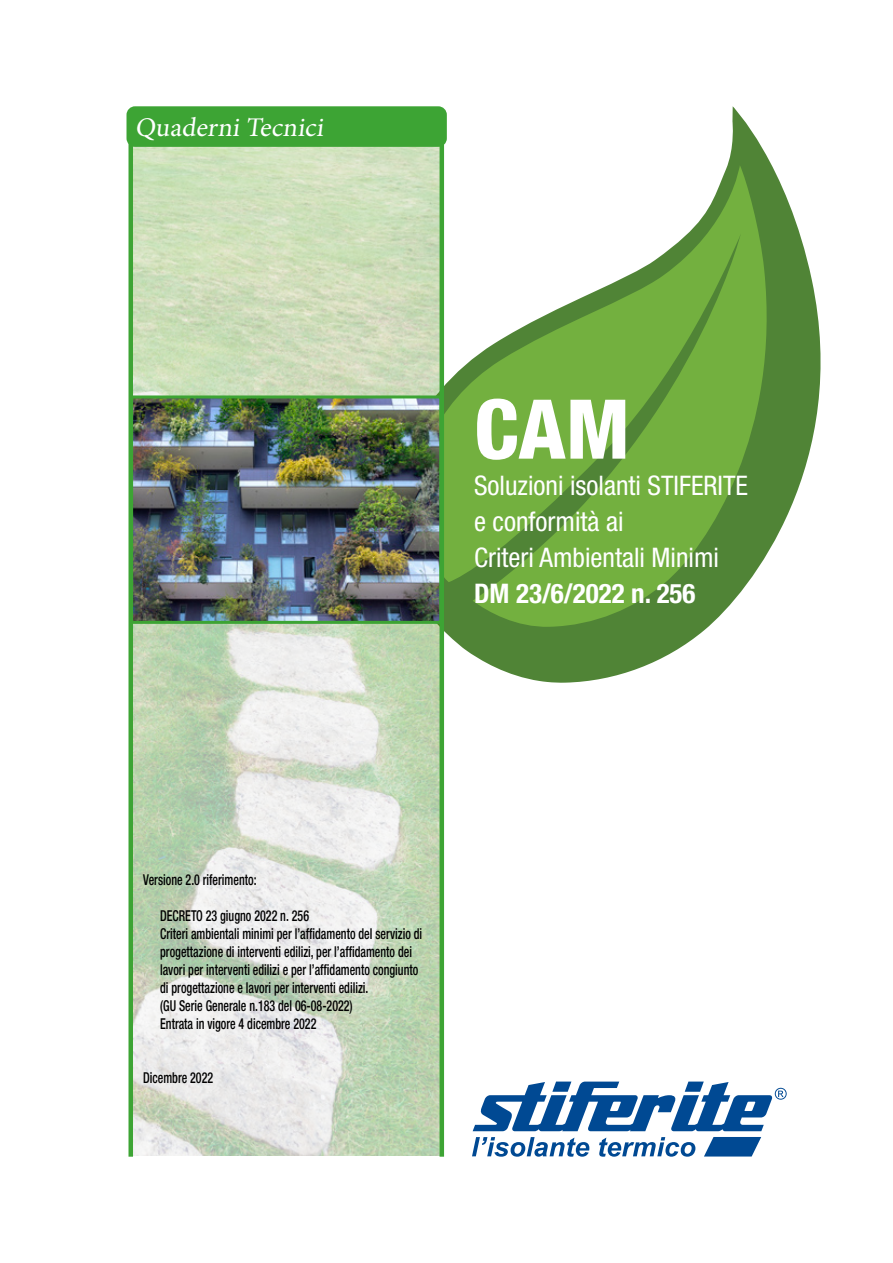
<style>
.page{position:relative;width:893px;height:1263px;background:#fff}
.page>*{position:absolute;margin:0;border:0;box-sizing:border-box;transform-origin:0 0}
.t1{font:800 condensed 82.5px "Helvetica Neue LT Pro";color:#fff}
.t2{font:condensed 27px/36px "Helvetica Neue LT Pro";color:#fff}
.t3{font:700 condensed 27px "Helvetica Neue LT Pro";color:#fff}
.t4{font:27px "Minion Pro";color:#fff}
.t5{font:500 condensed 15px/18px "Helvetica Neue LT Pro";color:#000;scale:.8 1}
</style>
<div class="page">
<svg style="left:443px;top:106px;width:378px;height:577px"></svg>
<svg style="left:444px;top:165px;width:337px;height:463px;fill:#73b03f"></svg>
<img style="left:133px;top:147px;width:307px;height:1009px">
<svg style="left:704px;top:1137px;width:57px;height:19px"></svg>
<svg style="left:473px;top:1081px;width:314px;height:50px"></svg>
<svg style="left:472px;top:1137px;width:117px;height:20px"></svg>
<svg style="left:599px;top:1137px;width:96px;height:20px"></svg>
<div style="left:128px;top:124px;width:5px;height:1033px;background:#3da434"></div>
<hr style="left:440px;top:124px;width:4px;height:1033px;background:#3da434">
<img style="left:134px;top:399px;width:304px;height:221px">
<div style="left:130px;top:395px;width:312px;height:229px;border:3px solid #3da434"></div>
<div style="left:126px;top:106px;width:321px;height:41px;background:#3da434;border-radius:9px"></div>
<h2 class="t4" style="left:135px;top:110px;width:194px">Quaderni Tecnici</h2>
<h1 class="t1" style="left:474px;top:378px;width:157px">CAM</h1>
<h2 class="t2" style="left:474px;top:467px;width:275px">Soluzioni isolanti STIFERITE e conformità ai<br>Criteri Ambientali Minimi</h2>
<h2 class="t3" style="left:474px;top:577px;width:223px">DM 23/6/2022 n. 256</h2>
<p class="t5" style="left:143px;top:870px;width:143px">Versione 2.0 riferimento:</p>
<p class="t5" style="left:160px;top:906px;width:329px">DECRETO 23 giugno 2022 n. 256<br>Criteri ambientali minimi per l’affidamento del servizio di progettazione di interventi edilizi, per l’affidamento dei lavori per interventi edilizi e per l’affidamento congiunto di progettazione e lavori per interventi edilizi.<br>(GU Serie Generale n.183 del 06-08-2022)<br>Entrata in vigore 4 dicembre 2022</p>
<p class="t5" style="left:143px;top:1068px;width:89px">Dicembre 2022</p>
</div>
